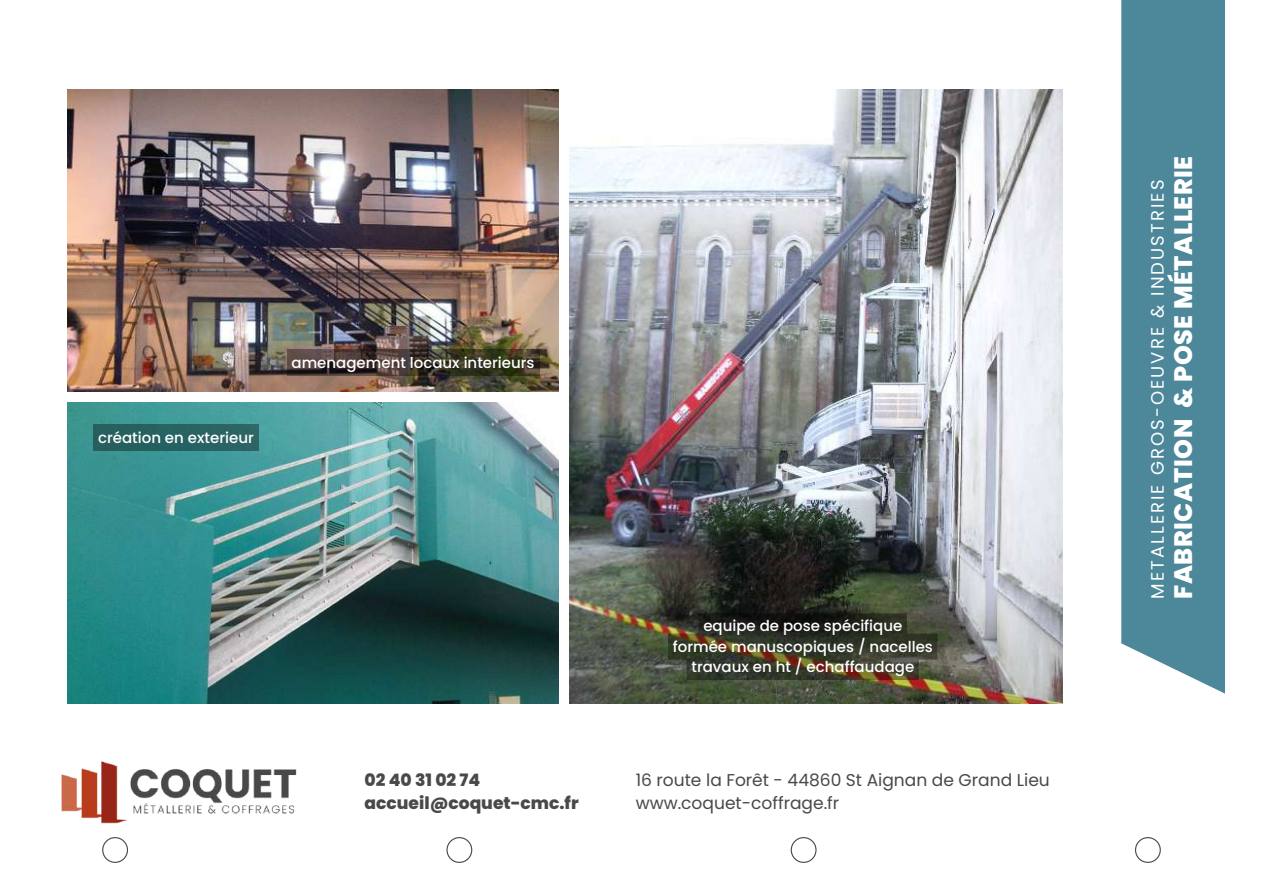
<style>
.page{position:relative;width:1263px;height:894px;background:#fff}
.page>*{position:absolute;margin:0;border:0;box-sizing:border-box;transform-origin:0 0}
.t1{font:800 25.35px "Poppins";letter-spacing:.02em;color:#fff}
.t2{font:18px "Poppins";letter-spacing:.115em;color:#fff}
.t3{font:17.1px/23.5px "Poppins";color:#4a4849}
.t4{font:800 17.1px/23.5px "Poppins";color:#4a4849}
.t5{font:500 15px/20.2px "Poppins";color:#fff;text-align:center}
</style>
<div class="page">
<img style="left:67px;top:402px;width:491px;height:301px">
<img style="left:67px;top:89px;width:492px;height:302px">
<img style="left:570px;top:89px;width:492px;height:614px">
<div style="left:1121px;top:0;width:104px;height:693px;background:#4c879a"></div>
<svg style="left:102px;top:837px;width:26px;height:25px"></svg>
<svg style="left:446px;top:837px;width:26px;height:25px"></svg>
<svg style="left:791px;top:837px;width:26px;height:25px"></svg>
<svg style="left:1135px;top:837px;width:26px;height:25px"></svg>
<img style="left:61px;top:761px;width:236px;height:63px">
<div style="left:93px;top:424px;width:166px;height:26px;background:#276262"></div>
<div style="left:287px;top:349px;width:252px;height:26px;background:#000;opacity:.36"></div>
<img style="left:668px;top:613px;width:269px;height:66px">
<p class="t5" style="left:98px;top:427px;width:157px">création en exterieur</p>
<p class="t5" style="left:292px;top:352px;width:245px">amenagement locaux interieurs</p>
<p class="t5" style="left:673px;top:616px;width:262px">equipe de pose spécifique<br>formée manuscopiques / nacelles travaux en ht / echaffaudage</p>
<p class="t4" style="left:365px;top:767px;width:216px">02 40 31 02 74 accueil@coquet-cmc.fr</p>
<p class="t3" style="left:636px;top:767px;width:416px">16 route la Forêt - 44860 St Aignan de Grand Lieu www.coquet-coffrage.fr</p>
<h1 class="t1" style="left:1165px;top:598px;width:444px;rotate:-90deg">FABRICATION &amp; POSE MÉTALLERIE</h1>
<p class="t2" style="left:1145px;top:598px;width:420px;rotate:-90deg">METALLERIE GROS-OEUVRE &amp; INDUSTRIES</p>
</div>
